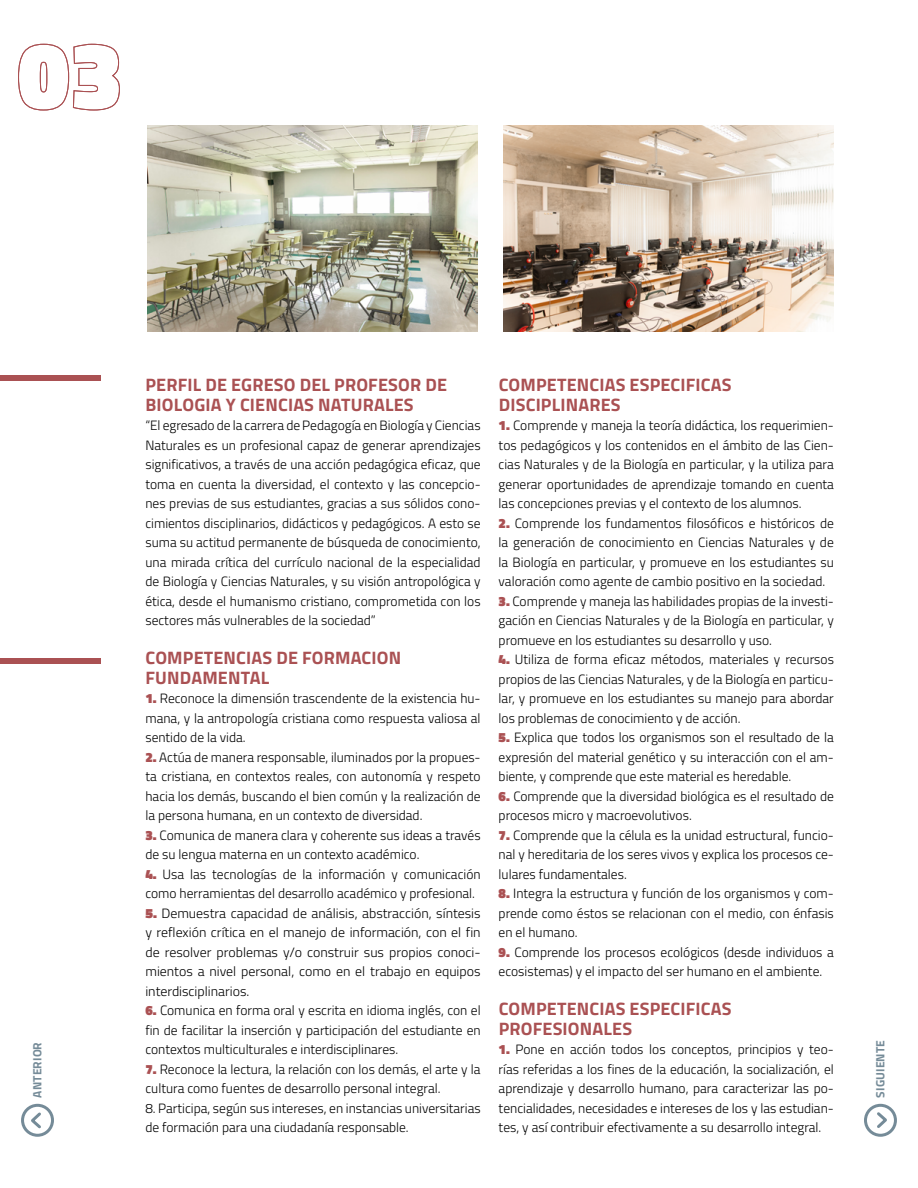
<style>
.page{position:relative;width:918px;height:1188px;background:#fff}
.page>*{position:absolute;margin:0;border:0;box-sizing:border-box;transform-origin:0 0}
.t1{font:700 18px/19.5px "Titillium Web";letter-spacing:.01em;color:#aa5153}
.t2{font:300 13.5px/19.5px "Titillium Web";color:#000;text-align:justify}
.t3{font:700 12px "Titillium Web";letter-spacing:.01em;color:#758b98}
.s1{font-weight:900;color:#aa5153}
</style>
<div class="page">
<img style="left:503px;top:125px;width:331px;height:207px">
<img style="left:148px;top:125px;width:330px;height:207px">
<div style="left:0;top:376px;width:101px;height:5px;background:#aa5153"></div>
<div style="left:0;top:658px;width:101px;height:5px;background:#aa5153"></div>
<svg style="left:18px;top:44px;width:102px;height:67px"></svg>
<svg style="left:28px;top:1110px;width:13px;height:21px"></svg>
<div style="left:21px;top:1104px;width:33px;height:33px;border:3px solid #758b98;border-radius:50%"></div>
<svg style="left:877px;top:1110px;width:13px;height:21px"></svg>
<div style="left:864px;top:1104px;width:33px;height:33px;border:3px solid #758b98;border-radius:50%"></div>
<h1 class="t1" style="left:146px;top:374px;width:303px">PERFIL DE EGRESO DEL PROFESOR DE<br>BIOLOGIA Y CIENCIAS NATURALES</h1>
<p class="t2" style="left:145px;top:415px;width:337px">“El egresado de la carrera de Pedagogía en Biología y Ciencias Naturales es un profesional capaz de generar aprendizajes significativos, a través de una acción pedagógica eficaz, que toma en cuenta la diversidad, el contexto y las concepcio&shy;nes previas de sus estudiantes, gracias a sus sólidos cono&shy;cimientos disciplinarios, didácticos y pedagógicos. A esto se suma su actitud permanente de búsqueda de conocimiento, una mirada crítica del currículo nacional de la especialidad de Biología y Ciencias Naturales, y su visión antropológica y ética, desde el humanismo cristiano, comprometida con los sectores más vulnerables de la sociedad”</p>
<h1 class="t1" style="left:146px;top:647px;width:257px">COMPETENCIAS DE FORMACION<br>FUNDAMENTAL</h1>
<p class="t2" style="left:145px;top:688px;width:337px"><span class="s1">1.</span> Reconoce la dimensión trascendente de la existencia hu&shy;mana, y la antropología cristiana como respuesta valiosa al sentido de la vida.</p>
<p class="t2" style="left:145px;top:747px;width:337px"><span class="s1">2.</span> Actúa de manera responsable, iluminados por la propues&shy;ta cristiana, en contextos reales, con autonomía y respeto hacia los demás, buscando el bien común y la realización de la persona humana, en un contexto de diversidad.</p>
<p class="t2" style="left:145px;top:824px;width:337px"><span class="s1">3.</span> Comunica de manera clara y coherente sus ideas a través de su lengua materna en un contexto académico.</p>
<p class="t2" style="left:145px;top:863px;width:337px"><span class="s1">4.</span> Usa las tecnologías de la información y comunicación como herramientas del desarrollo académico y profesional.</p>
<p class="t2" style="left:145px;top:903px;width:337px"><span class="s1">5.</span> Demuestra capacidad de análisis, abstracción, síntesis y reflexión crítica en el manejo de información, con el fin de resolver problemas y/o construir sus propios conoci&shy;mientos a nivel personal, como en el trabajo en equipos interdisciplinarios.</p>
<p class="t2" style="left:145px;top:1000px;width:337px"><span class="s1">6.</span> Comunica en forma oral y escrita en idioma inglés, con el fin de facilitar la inserción y participación del estudiante en contextos multiculturales e interdisciplinares.</p>
<p class="t2" style="left:145px;top:1059px;width:337px"><span class="s1">7.</span> Reconoce la lectura, la relación con los demás, el arte y la cultura como fuentes de desarrollo personal integral.</p>
<p class="t2" style="left:145px;top:1098px;width:337px">8. Participa, según sus intereses, en instancias universitarias de formación para una ciudadanía responsable.</p>
<h1 class="t1" style="left:499px;top:374px;width:234px">COMPETENCIAS ESPECIFICAS<br>DISCIPLINARES</h1>
<p class="t2" style="left:499px;top:415px;width:337px"><span class="s1">1.</span> Comprende y maneja la teoría didáctica, los requerimien&shy;tos pedagógicos y los contenidos en el ámbito de las Cien&shy;cias Naturales y de la Biología en particular, y la utiliza para generar oportunidades de aprendizaje tomando en cuenta las concepciones previas y el contexto de los alumnos.</p>
<p class="t2" style="left:499px;top:513px;width:337px"><span class="s1">2.</span> Comprende los fundamentos filosóficos e históricos de la generación de conocimiento en Ciencias Naturales y de la Biología en particular, y promueve en los estudiantes su valoración como agente de cambio positivo en la sociedad.</p>
<p class="t2" style="left:499px;top:590px;width:337px"><span class="s1">3.</span> Comprende y maneja las habilidades propias de la investi&shy;gación en Ciencias Naturales y de la Biología en particular, y promueve en los estudiantes su desarrollo y uso.</p>
<p class="t2" style="left:499px;top:649px;width:337px"><span class="s1">4.</span> Utiliza de forma eficaz métodos, materiales y recursos propios de las Ciencias Naturales, y de la Biología en particu&shy;lar, y promueve en los estudiantes su manejo para abordar los problemas de conocimiento y de acción.</p>
<p class="t2" style="left:499px;top:727px;width:337px"><span class="s1">5.</span> Explica que todos los organismos son el resultado de la expresión del material genético y su interacción con el am&shy;biente, y comprende que este material es heredable.</p>
<p class="t2" style="left:499px;top:785px;width:337px"><span class="s1">6.</span> Comprende que la diversidad biológica es el resultado de procesos micro y macroevolutivos.</p>
<p class="t2" style="left:499px;top:824px;width:337px"><span class="s1">7.</span> Comprende que la célula es la unidad estructural, funcio&shy;nal y hereditaria de los seres vivos y explica los procesos ce&shy;lulares fundamentales.</p>
<p class="t2" style="left:499px;top:883px;width:337px"><span class="s1">8.</span> Integra la estructura y función de los organismos y com&shy;prende como éstos se relacionan con el medio, con énfasis en el humano.</p>
<p class="t2" style="left:499px;top:941px;width:337px"><span class="s1">9.</span> Comprende los procesos ecológicos (desde individuos a ecosistemas) y el impacto del ser humano en el ambiente.</p>
<h1 class="t1" style="left:499px;top:998px;width:234px">COMPETENCIAS ESPECIFICAS<br>PROFESIONALES</h1>
<p class="t2" style="left:499px;top:1039px;width:337px"><span class="s1">1.</span> Pone en acción todos los conceptos, principios y teo&shy;rías referidas a los fines de la educación, la socialización, el aprendizaje y desarrollo humano, para caracterizar las po&shy;tencialidades, necesidades e intereses de los y las estudian&shy;tes, y así contribuir efectivamente a su desarrollo integral.</p>
<p class="t3" style="left:28px;top:1098px;width:57px;rotate:-90deg">ANTERIOR</p>
<p class="t3" style="left:871px;top:1098px;width:59px;rotate:-90deg">SIGUIENTE</p>
</div>
